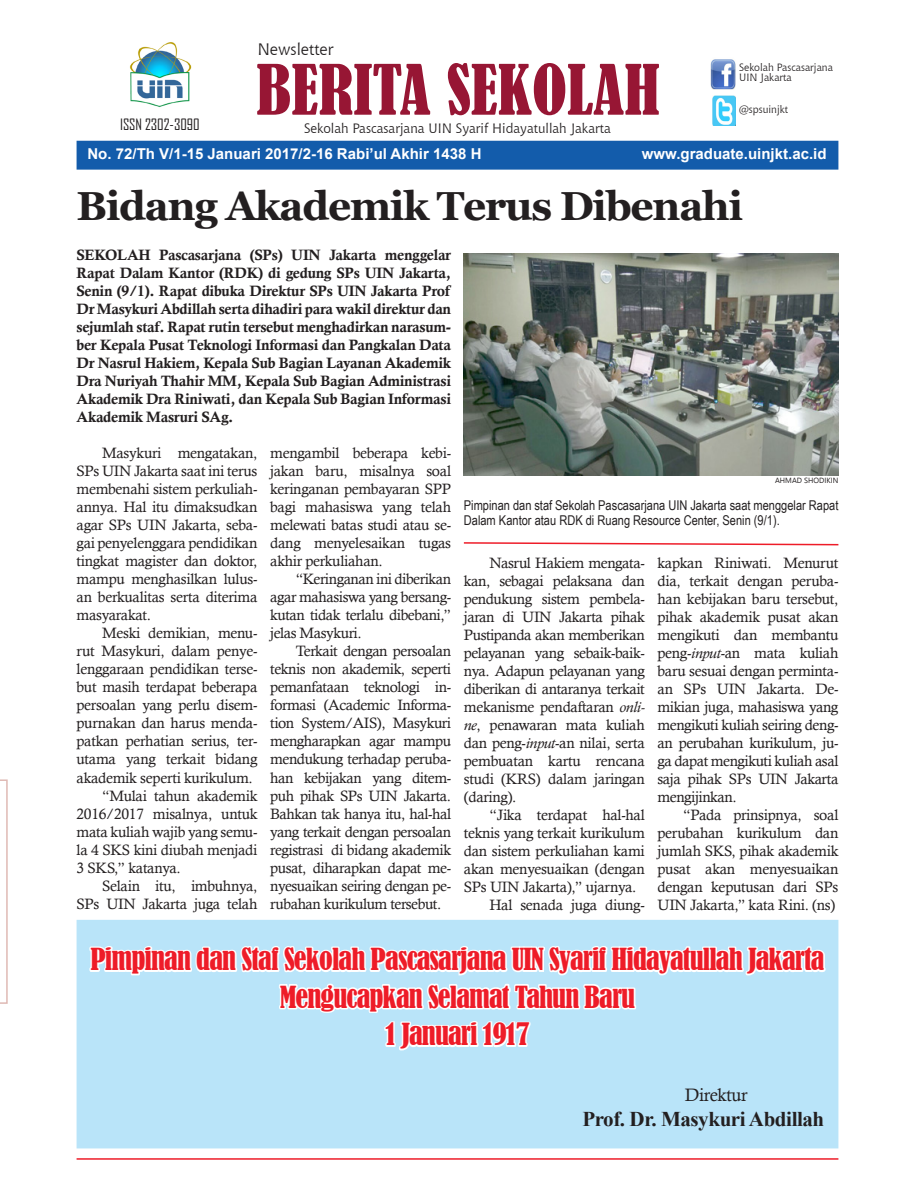
<style>
.page{position:relative;width:915px;height:1191px;background:#fff}
.page>*{position:absolute;margin:0;border:0;box-sizing:border-box;transform-origin:0 0}
.t1{font:condensed 64.5px "Bernard";color:#971634}
.t2{font:700 40.5px "Georgia";letter-spacing:-.03em;color:#231f20}
.t3{font:condensed 28.5px "Bernard";letter-spacing:-.03em;color:#ee1c28}
.t4{font:700 21px "Times New Roman";letter-spacing:-.02em;color:#231f20}
.Text_Isi{font:18px "Calisto";letter-spacing:-.02em;color:#231f20}
.t5{font:16.5px "Chianti BT";color:#231f20}
.t6{font:15px/18px "Calisto";letter-spacing:-.02em;color:#231f20;text-align:justify}
.t7{font:15px/18px "Calis MT Bol";letter-spacing:-.02em;color:#231f20;text-align:justify}
.t8{font:700 15px "Arial";color:#fff}
.t9{font:15px "Agency FB";color:#231f20}
.t10{font:13.5px/15px "Arial Narrow";color:#231f20}
.t11{font:13.5px "Chianti BT";color:#231f20}
.t12{font:10.5px "Chianti BT";color:#231f20}
.t13{font:7.5px "Leelawadee UI";color:#231f20}
.s1{font-style:italic}
</style>
<div class="page">
<svg style="left:0;top:779px;width:8px;height:224px"></svg>
<div style="left:76px;top:141px;width:762px;height:29px;background:#135cab;border:3px solid #135cab"></div>
<svg style="left:253px;top:140px;width:181px;height:30px"></svg>
<hr style="left:76px;top:1158px;width:762px;height:1px;background:#ee1c28">
<img style="left:130px;top:42px;width:62px;height:65px">
<img style="left:710px;top:59px;width:25px;height:31px">
<img style="left:712px;top:96px;width:23px;height:29px">
<div style="left:76px;top:919px;width:762px;height:229px;background:#b9e4f9;border:2px solid #b9e4f9"></div>
<svg style="left:87px;top:921px;width:740px;height:130px"></svg>
<svg style="left:463px;top:542px;width:376px;height:4px"></svg>
<img style="left:463px;top:254px;width:375px;height:221px">
<p class="t5" style="left:257px;top:38px;width:78px">Newsletter</p>
<p class="t1" style="left:256px;top:52px;width:404px">BERITA SEKOLAH</p>
<p class="t11" style="left:304px;top:119px;width:308px">Sekolah Pascasarjana UIN Syarif Hidayatullah Jakarta</p>
<p class="t12" style="left:739px;top:60px;width:95px">Sekolah Pascasarjana</p>
<p class="t12" style="left:739px;top:71px;width:54px">UIN Jakarta</p>
<p class="t12" style="left:739px;top:102px;width:50px">@spsuinjkt</p>
<h1 class="t9" style="left:120px;top:115px;width:81px">ISSN 2302-3090</h1>
<p class="t8" style="left:87px;top:143px;width:395px">No. 72/Th V/1-15 Januari 2017/2-16 Rabi’ul Akhir 1438 H</p>
<p class="t8" style="left:641px;top:143px;width:186px">www.graduate.uinjkt.ac.id</p>
<p class="t2" style="left:76px;top:179px;width:667px">Bidang Akademik Terus Dibenahi</p>
<p class="t7" style="left:76px;top:245px;width:376px">Sekolah Pascasarjana (SPs) UIN Jakarta menggelar Rapat Dalam Kantor (RDK) di gedung SPs UIN Jakarta, Senin (9/1). Rapat dibuka Direktur SPs UIN Jakarta Prof Dr Masykuri Abdillah serta dihadiri para wakil direktur dan sejumlah staf. Rapat rutin tersebut menghadirkan narasum&shy;ber Kepala Pusat Teknologi Informasi dan Pangkalan Data Dr Nasrul Hakiem, Kepala Sub Bagian Layanan Akademik Dra Nuriyah Thahir MM, Kepala Sub Bagian Administrasi Akademik Dra Riniwati, dan Kepala Sub Bagian Informasi Akademik Masruri SAg.</p>
<p class="t6" style="left:76px;top:444px;width:182px;text-indent:26px">Masykuri mengatakan, SPs UIN Jakarta saat ini terus membenahi sistem perkuliah&shy;annya. Hal itu dimaksudkan agar SPs UIN Jakarta, seba&shy;gai penyelenggara pendidikan tingkat magister dan doktor, mampu menghasilkan lulus&shy;an berkualitas serta diterima masyarakat.</p>
<p class="t6" style="left:76px;top:624px;width:182px;text-indent:26px">Meski demikian, menu&shy;rut Masykuri, dalam penye&shy;lenggaraan pendidikan terse&shy;but masih terdapat beberapa persoalan yang perlu disem&shy;purnakan dan harus menda&shy;patkan perhatian serius, ter&shy;utama yang terkait bidang akademik seperti kurikulum.</p>
<p class="t6" style="left:76px;top:786px;width:182px;text-indent:26px">“Mulai tahun akademik 2016/2017 misalnya, untuk mata kuliah wajib yang semu&shy;la 4 SKS kini diubah menjadi 3 SKS,” katanya.</p>
<p class="t6" style="left:76px;top:876px;width:182px;text-align:right">Selain itu, imbuhnya,<br>SPs UIN Jakarta juga telah</p>
<p class="t6" style="left:270px;top:444px;width:182px">mengambil beberapa kebi&shy;jakan baru, misalnya soal keringanan pembayaran SPP bagi mahasiswa yang telah melewati batas studi atau se&shy;dang menyelesaikan tugas akhir perkuliahan.</p>
<p class="t6" style="left:270px;top:570px;width:182px;text-indent:26px">“Keringanan ini diberikan agar mahasiswa yang bersang&shy;kutan tidak terlalu dibebani,” jelas Masykuri.</p>
<p class="t6" style="left:270px;top:642px;width:182px;text-indent:26px">Terkait dengan persoalan teknis non akademik, seperti pemanfataan teknologi in&shy;formasi (Academic Informa&shy;tion System/AIS), Masykuri mengharapkan agar mampu mendukung terhadap peruba&shy;han kebijakan yang ditem&shy;puh pihak SPs UIN Jakarta.<br>Bahkan tak hanya itu, hal-hal yang terkait dengan persoalan registrasi di bidang akademik pusat, diharapkan dapat me&shy;nyesuaikan seiring dengan pe&shy;rubahan kurikulum tersebut.</p>
<p class="t13" style="left:774px;top:475px;width:65px">AHMAD SHODIKIN</p>
<p class="t10" style="left:463px;top:497px;width:376px">Pimpinan dan staf Sekolah Pascasarjana UIN Jakarta saat menggelar Rapat<br>Dalam Kantor atau RDK di Ruang Resource Center, Senin (9/1).</p>
<p class="t6" style="left:463px;top:554px;width:182px;text-indent:26px">Nasrul Hakiem mengata&shy;kan, sebagai pelaksana dan pendukung sistem pembela&shy;jaran di UIN Jakarta pihak Pustipanda akan memberikan pelayanan yang sebaik-baik&shy;nya. Adapun pelayanan yang diberikan di antaranya terkait mekanisme pendaftaran <span class="s1">onli&shy;ne</span>, penawaran mata kuliah dan peng-<span class="s1">input</span>-an nilai, serta pembuatan kartu rencana studi (KRS) dalam jaringan (daring).</p>
<p class="t6" style="left:463px;top:806px;width:182px;text-indent:26px">“Jika terdapat hal-hal teknis yang terkait kurikulum dan sistem perkuliahan kami akan menyesuaikan (dengan SPs UIN Jakarta),” ujarnya.</p>
<p class="t6" style="left:489px;top:896px;width:157px">Hal senada juga diung-</p>
<p class="t6" style="left:657px;top:554px;width:182px">kapkan Riniwati. Menurut dia, terkait dengan peruba&shy;han kebijakan baru tersebut, pihak akademik pusat akan mengikuti dan membantu peng-<span class="s1">input</span>-an mata kuliah baru sesuai dengan perminta&shy;an SPs UIN Jakarta. De&shy;mikian juga, mahasiswa yang mengikuti kuliah seiring deng&shy;an perubahan kurikulum, ju&shy;ga dapat mengikuti kuliah asal saja pihak SPs UIN Jakarta mengijinkan.</p>
<p class="t6" style="left:657px;top:806px;width:182px;text-indent:26px">“Pada prinsipnya, soal perubahan kurikulum dan jumlah SKS, pihak akademik pusat akan menyesuaikan dengan keputusan dari SPs UIN Jakarta,” kata Rini. (ns)</p>
<p class="t3" style="left:90px;top:943px;width:735px">Pimpinan dan Staf Sekolah Pascasarjana UIN Syarif Hidayatullah Jakarta</p>
<p class="t3" style="left:280px;top:980px;width:357px">Mengucapkan Selamat Tahun Baru</p>
<p class="t3" style="left:385px;top:1018px;width:146px">1 Januari 1917</p>
<p class="Text_Isi" style="left:684px;top:1084px;width:64px">Direktur</p>
<p class="t4" style="left:582px;top:1103px;width:243px">Prof. Dr. Masykuri Abdillah</p>
</div>
